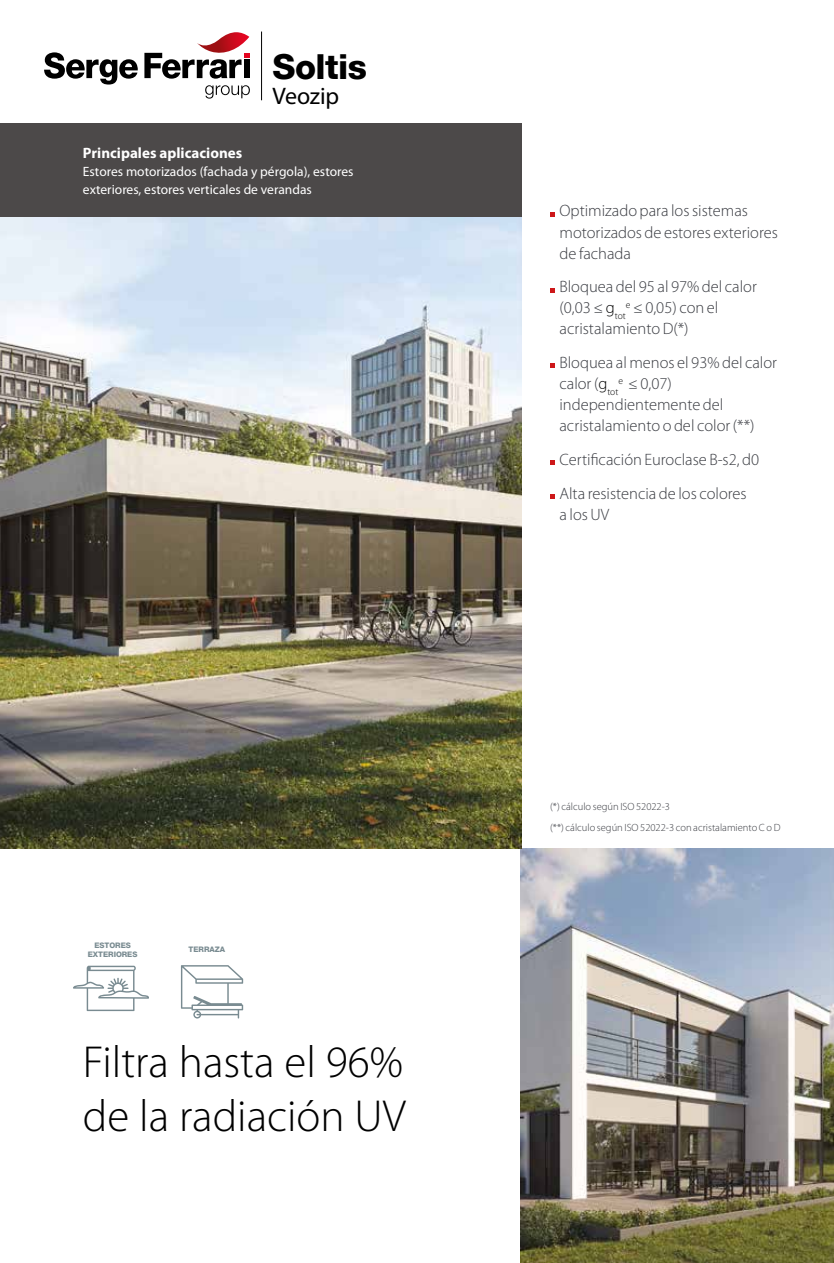
<style>
.page{position:relative;width:834px;height:1263px;background:#fff}
.page>*{position:absolute;margin:0;border:0;box-sizing:border-box;transform-origin:0 0}
.t1{font:300 45px/54px "Myriad Pro";color:#000}
.t2{font:800 34.5px "Helvetica Neue LT Com";letter-spacing:-.015em;color:#000}
.t3{font:24px "Myriad Pro";letter-spacing:-.005em;color:#000}
.t4{font:300 16.5px/21px "Myriad Pro";color:#393b41}
.t5{font:700 15px "Myriad Pro";color:#fff}
.t6{font:13.5px/18px "Myriad Pro";color:#fff}
.t7{font:300 10.5px/21px "Myriad Pro";color:#393b41}
.t8{font:800 7.5px/9px "Helvetica Neue LT Com";letter-spacing:-.005em;color:#798b91;text-align:center}
.s1{color:#000}
</style>
<div class="page">
<img style="left:520px;top:848px;width:313px;height:415px">
<img style="left:0;top:217px;width:521px;height:631px">
<div style="left:0;top:123px;width:521px;height:94px;background:#4c4949"></div>
<svg style="left:550px;top:212px;width:4px;height:4px"></svg>
<svg style="left:550px;top:288px;width:4px;height:4px"></svg>
<svg style="left:550px;top:364px;width:4px;height:4px"></svg>
<svg style="left:550px;top:460px;width:4px;height:5px"></svg>
<svg style="left:550px;top:494px;width:4px;height:4px"></svg>
<svg style="left:181px;top:965px;width:62px;height:53px"></svg>
<svg style="left:73px;top:966px;width:76px;height:45px"></svg>
<hr style="left:261px;top:32px;width:1px;height:68px;background:#000">
<svg style="left:44px;top:52px;width:94px;height:33px"></svg>
<svg style="left:144px;top:32px;width:105px;height:47px"></svg>
<svg style="left:205px;top:85px;width:45px;height:14px"></svg>
<h2 class="t2" style="left:272px;top:46px;width:96px">Soltis</h2>
<h3 class="t3" style="left:272px;top:81px;width:68px">Veozip</h3>
<p class="t5" style="left:83px;top:143px;width:161px">Principales aplicaciones</p>
<p class="t6" style="left:83px;top:162px;width:272px">Estores motorizados (fachada y pérgola), estores exteriores, estores verticales de verandas</p>
<p class="t8" style="left:88px;top:941px;width:51px">ESTORES<br>EXTERIORES</p>
<p class="t8" style="left:188px;top:945px;width:38px">TERRAZA</p>
<h1 class="t1" style="left:83px;top:1036px;width:324px">Filtra hasta el 96% de la radiación UV</h1>
<p class="t4" style="left:559px;top:201px;width:220px">Optimizado para los sistemas motorizados de estores exteriores de fachada</p>
<p class="t4" style="left:559px;top:277px;width:199px">Bloquea del 95 al 97% del calor (0,03 ≤ <span class="s1">g</span><sub>tot</sub><sup>e</sup> ≤ 0,05) con el acristalamiento D(*)</p>
<p class="t4" style="left:559px;top:352px;width:219px">Bloquea al menos el 93% del calor calor (<span class="s1">g</span><sub>tot</sub><sup>e</sup> ≤ 0,07) independientemente del acristalamiento o del color (**)</p>
<p class="t4" style="left:559px;top:443px;width:201px;line-height:33.8px">Certificación Euroclase B-s2, d0<br>Alta resistencia de los colores</p>
<p class="t4" style="left:559px;top:504px;width:51px">a los UV</p>
<p class="t7" style="left:550px;top:796px;width:232px">(*) cálculo según ISO 52022-3<br>(**) cálculo según ISO 52022-3 con acristalamiento C o D</p>
</div>
